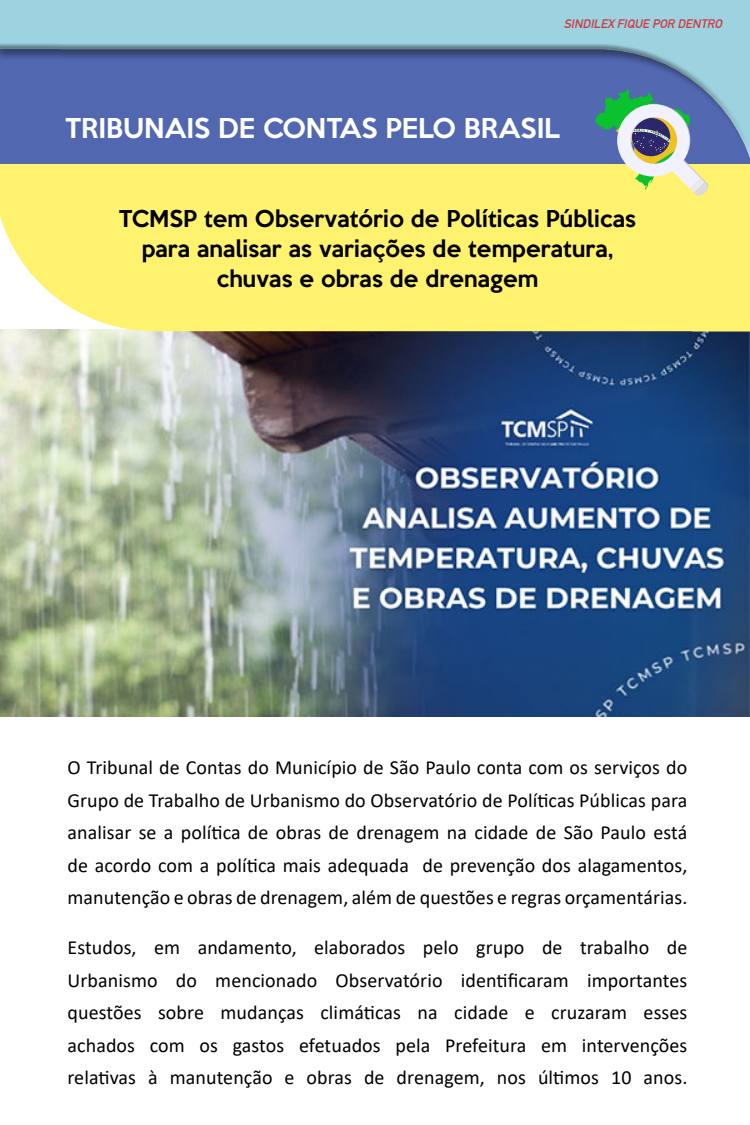
<style>
.page{position:relative;width:750px;height:1125px;background:#fff}
.page>*{position:absolute;margin:0;border:0;box-sizing:border-box;transform-origin:0 0}
.t1{font:500 25px "Keep Calm";color:#fff}
.t2{font:500 21.25px "Keep Calm";letter-spacing:.005em;color:#000}
.t3{font:20px/32.5px "Calibri";letter-spacing:.005em;color:#000;text-align:justify}
.t4{font:italic 700 12.12px "DIN Alternate";color:#cc3b42}
</style>
<div class="page">
<img style="left:0;top:332px;width:750px;height:384px">
<div style="left:0;top:213px;width:750px;height:119px;background:#fff26e"></div>
<div style="left:0;top:0;width:750px;height:213px;background:#fff26e"></div>
<div style="left:0;top:0;width:750px;height:201px;background:#000;opacity:.4"></div>
<svg style="left:595px;top:90px;width:114px;height:106px"></svg>
<p class="t4" style="left:564px;top:15px;width:163px">SINDILEX FIQUE POR DENTRO</p>
<p class="t1" style="left:65px;top:107px;width:497px">TRIBUNAIS DE CONTAS PELO BRASIL</p>
<p class="t2" style="left:119px;top:200px;width:519px">TCMSP tem Observatório de Políticas Públicas</p>
<p class="t2" style="left:142px;top:230px;width:473px">para analisar as variações de temperatura,</p>
<p class="t2" style="left:217px;top:260px;width:323px">chuvas e obras de drenagem</p>
<p class="t3" style="left:68px;top:751px;width:621px">O Tribunal de Contas do Município de São Paulo conta com os serviços do Grupo de Trabalho de Urbanismo do Observatório de Políticas Públicas para analisar se a política de obras de drenagem na cidade de São Paulo está de acordo com a política mais adequada de prevenção dos alagamentos, manutenção e obras de drenagem, além de questões e regras orçamentárias.</p>
<p class="t3" style="left:68px;top:931px;width:621px">Estudos, em andamento, elaborados pelo grupo de trabalho de Urbanismo do mencionado Observatório identificaram importantes questões sobre mudanças climáticas na cidade e cruzaram esses achados com os gastos efetuados pela Prefeitura em intervenções relativas à manutenção e obras de drenagem, nos últimos 10 anos.</p>
</div>
